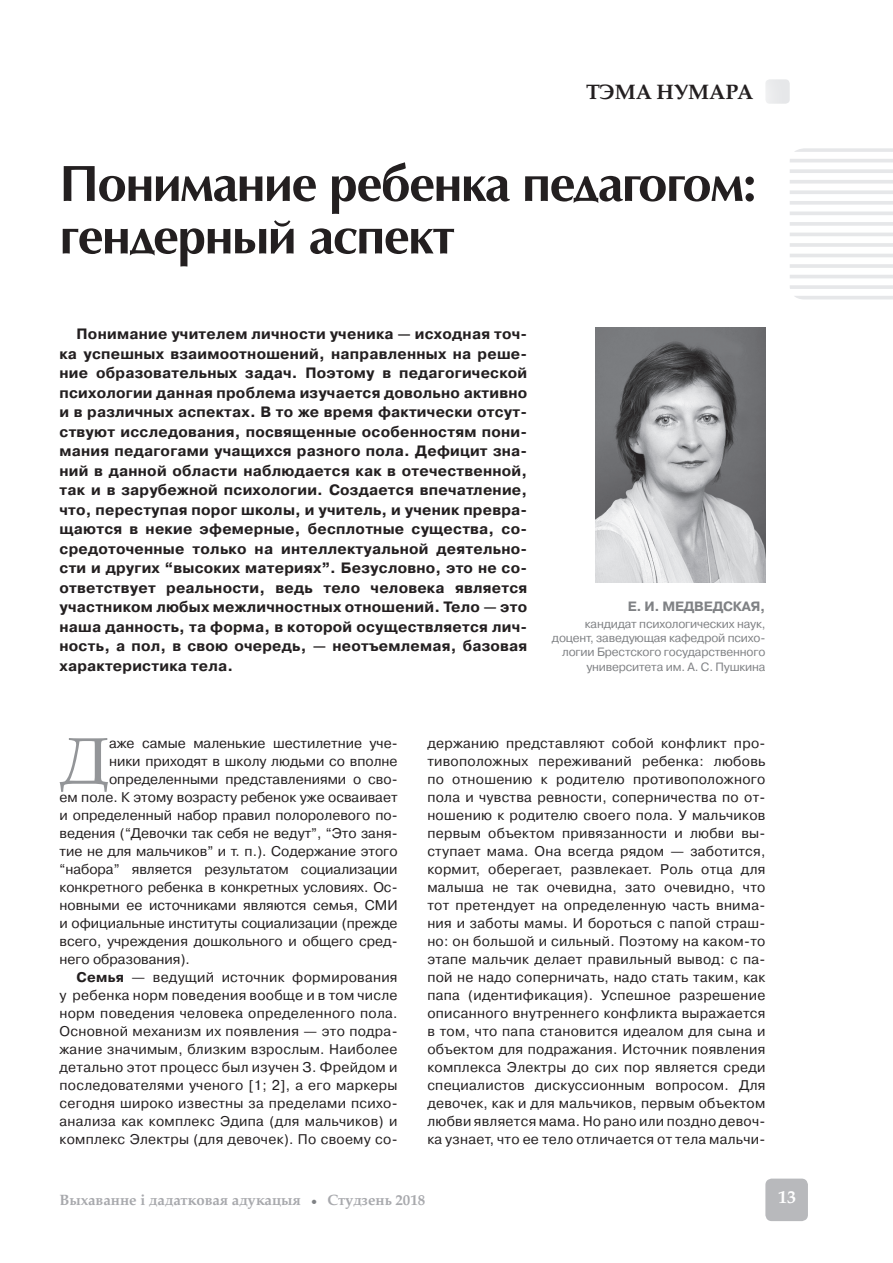
<style>
.page{position:relative;width:893px;height:1263px;background:#fff}
.page>*{position:absolute;margin:0;border:0;box-sizing:border-box;transform-origin:0 0}
.буквица{font:65.85px "AG Palatial";color:#939598}
._1-загаловок{font:700 51px/52.5px "AG Opus";letter-spacing:-.02em;color:#231f20}
.рубрика{font:700 21px "AG Palatial";color:#231f20}
.t1{font:700 18px "AG Palatial";color:#fff}
.врезка{font:700 15px/19.5px "Pragmatica C";letter-spacing:.015em;color:#231f20;text-align:justify}
.t2{font:700 15px "AG Palatial";color:#a8a9ad}
.буквица-2{font:14.1px/18px "Pragmatica C";color:#231f20;text-align:justify}
.ФИО{font:700 13.5px "Pragmatica C";letter-spacing:-.015em;color:#808285}
.ФИО_регалии{font:12px/14.4px "Pragmatica C";letter-spacing:-.015em;color:#808285;text-align:right}
.s1{font-weight:700}
.s2{color:#808285}
</style>
<div class="page">
<img style="left:595px;top:328px;width:170px;height:255px">
<div style="left:765px;top:79px;width:25px;height:25px;background:#e6e7e9;border-radius:4px"></div>
<div style="left:765px;top:1178px;width:43px;height:43px;background:#b8b9bc;border-radius:6px"></div>
<svg style="left:790px;top:148px;width:103px;height:151px"></svg>
<div style="left:551px;top:47px;width:237px;height:88px;background:#fff"></div>
<p class="рубрика" style="left:586px;top:79px;width:169px">ТЭМА НУМАРА</p>
<p class="_1-загаловок" style="left:60px;top:158px;width:698px">Понимание ребенка педагогом: гендерный аспект</p>
<p class="врезка" style="left:60px;top:324px;width:469px;text-indent:17px">Понимание учителем личности ученика — исходная точ&shy;ка успешных взаимоотношений, направленных на реше&shy;ние образовательных задач. Поэтому в педагогической психологии данная проблема изучается довольно активно и в различных аспектах. В то же время фактически отсут&shy;ствуют исследования, посвященные особенностям пони&shy;мания педагогами учащихся разного пола. Дефицит зна&shy;ний в данной области наблюдается как в отечественной, так и в зарубежной психологии. Создается впечатление, что, переступая порог школы, и учитель, и ученик превра&shy;щаются в некие эфемерные, бесплотные существа, со&shy;средоточенные только на интеллектуальной деятельно&shy;сти и других “высоких материях”. Безусловно, это не со&shy;ответствует реальности, ведь тело человека является участником любых межличностных отношений. Тело — это наша данность, та форма, в которой осуществляется лич&shy;ность, а пол, в свою очередь, — неотъемлемая, базовая характеристика тела.</p>
<p class="ФИО" style="left:628px;top:599px;width:139px">Е. И. МЕДВЕДСКАЯ,</p>
<p class="ФИО_регалии" style="left:552px;top:616px;width:215px">кандидат психологических наук, доцент, заведующая кафедрой психо&shy;логии Брестского государственного университета им. А. С. Пушкина</p>
<p class="буквица" style="left:59px;top:723px;width:51px">Д</p>
<p class="буквица-2" style="left:109px;top:734px;width:290px">аже самые маленькие шестилетние уче-</p>
<p class="буквица-2" style="left:109px;top:752px;width:290px">ники приходят в школу людьми со вполне</p>
<p class="буквица-2" style="left:109px;top:770px;width:290px">определенными представлениями о сво-</p>
<p class="буквица-2" style="left:60px;top:788px;width:340px">ем поле. К этому возрасту ребенок уже осваивает</p>
<p class="буквица-2" style="left:60px;top:806px;width:340px">и определенный набор правил полоролевого по-</p>
<p class="буквица-2" style="left:60px;top:824px;width:340px">ведения (“Девочки так себя не ведут”, “Это заня-</p>
<p class="буквица-2" style="left:60px;top:842px;width:340px">тие не для мальчиков” и т. п.). Содержание этого</p>
<p class="буквица-2" style="left:60px;top:860px;width:340px">“набора” является результатом социализации</p>
<p class="буквица-2" style="left:60px;top:878px;width:340px">конкретного ребенка в конкретных условиях. Ос-</p>
<p class="буквица-2" style="left:60px;top:896px;width:340px">новными ее источниками являются семья, СМИ</p>
<p class="буквица-2" style="left:60px;top:914px;width:340px">и официальные институты социализации (прежде</p>
<p class="буквица-2" style="left:60px;top:932px;width:340px">всего, учреждения дошкольного и общего сред-</p>
<p class="буквица-2" style="left:60px;top:950px;width:132px">него образования).</p>
<p class="буквица-2" style="left:60px;top:968px;width:340px;text-indent:17px"><span class="s1">Семья</span> — ведущий источник формирования у ребенка норм поведения вообще и в том числе норм поведения человека определенного пола.<br>Основной механизм их появления — это подра&shy;жание значимым, близким взрослым. Наиболее детально этот процесс был изучен З. Фрейдом и последователями ученого [1; 2], а его маркеры сегодня широко известны за пределами психо&shy;анализа как комплекс Эдипа (для мальчиков) и комплекс Электры (для девочек). По своему со-</p>
<p class="буквица-2" style="left:427px;top:734px;width:340px">держанию представляют собой конфликт про&shy;тивоположных переживаний ребенка: любовь по отношению к родителю противоположного пола и чувства ревности, соперничества по от&shy;ношению к родителю своего пола. У мальчиков первым объектом привязанности и любви вы&shy;ступает мама. Она всегда рядом — заботится, кормит, оберегает, развлекает. Роль отца для малыша не так очевидна, зато очевидно, что тот претендует на определенную часть внима&shy;ния и заботы мамы. И бороться с папой страш&shy;но: он большой и сильный. Поэтому на каком-то этапе мальчик делает правильный вывод: с па&shy;пой не надо соперничать, надо стать таким, как папа (идентификация). Успешное разрешение описанного внутреннего конфликта выражается в том, что папа становится идеалом для сына и объектом для подражания. Источник появления комплекса Электры до сих пор является среди специалистов дискуссионным вопросом. Для девочек, как и для мальчиков, первым объектом любви является мама. Но рано или поздно девоч&shy;ка узнает, что ее тело отличается от тела мальчи-</p>
<p class="t2" style="left:60px;top:1191px;width:243px">Выхаванне i дадатковая адукацыя</p>
<p class="t1" style="left:778px;top:1187px;width:19px">13</p>
<p class="t2" style="left:308px;top:1191px;width:118px"><span class="s2">•</span> Студзень 2018</p>
</div>
